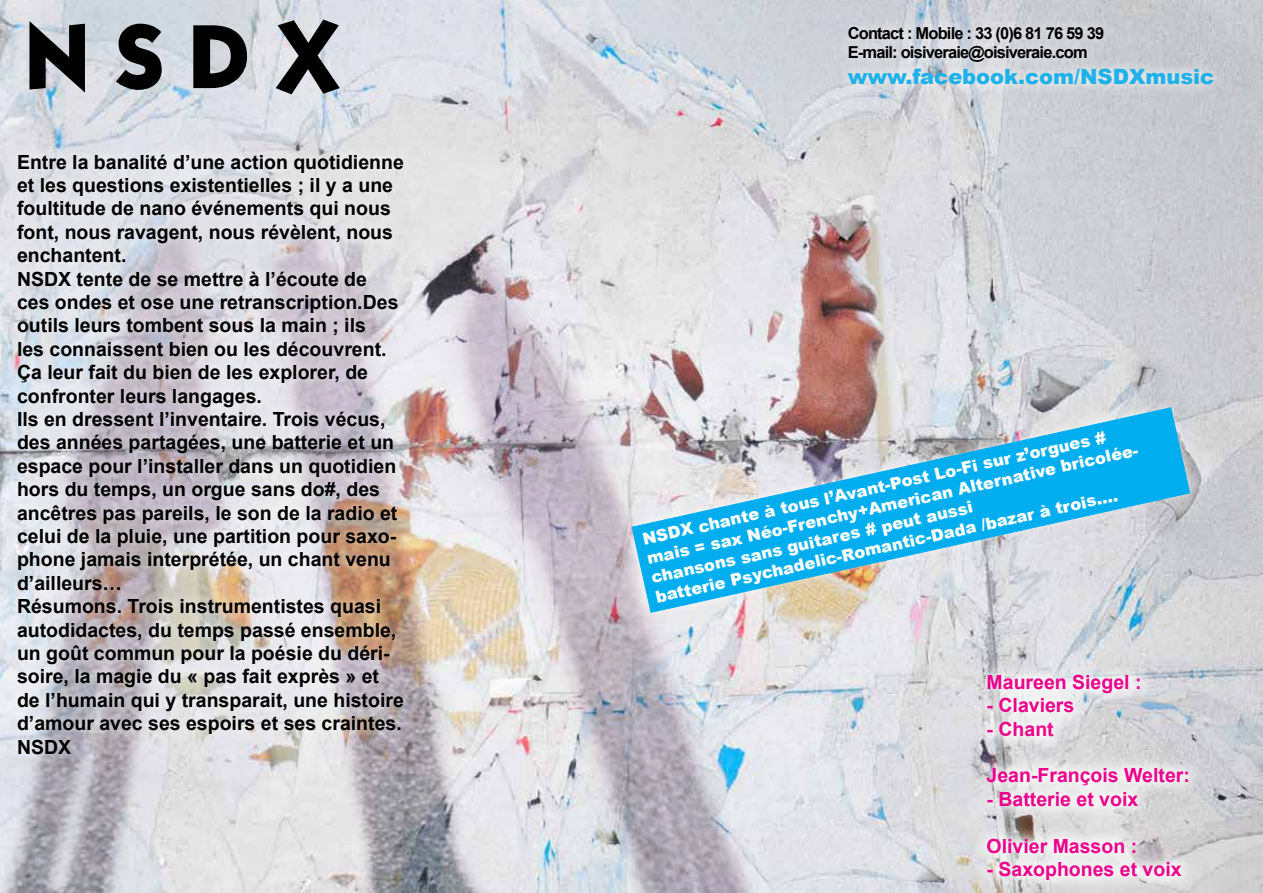
<style>
.page{position:relative;width:1263px;height:893px;background:#fff}
.page>*{position:absolute;margin:0;border:0;box-sizing:border-box;transform-origin:0 0}
.t1{font:78px "Kabel Bd Normal";color:#000}
.t2{font:900 21px "Arial";color:#1eb1ea}
.t3{font:700 19.5px/23.4px "Arial";color:#000}
.t4{font:700 19.5px "Arial";color:#ec008c}
.t5{font:900 16.5px "Arial";color:#fff}
.t6{font:700 16.5px/19.8px "Arial";letter-spacing:-.05em;color:#000}
</style>
<div class="page">
<img style="left:0;top:0;width:1263px;height:893px">
<div style="left:837px;top:58px;width:387px;height:38px;background:#fff;opacity:.75"></div>
<div style="left:837px;top:15px;width:278px;height:58px;background:#fff;opacity:.75"></div>
<img style="left:0;top:139px;width:760px;height:754px">
<div style="left:7px;top:143px;width:407px;height:622px;background:#fff;opacity:.75"></div>
<div style="left:972px;top:659px;width:231px;height:234px;background:#fff;opacity:.9"></div>
<svg style="left:620px;top:395px;width:582px;height:230px;background:#d2cdd0"></svg>
<svg style="left:631px;top:407px;width:559px;height:206px;background:#78c0dc"></svg>
<h1 class="t1" style="left:26px;top:0;width:318px">NSDX</h1>
<p class="t6" style="left:848px;top:23px;width:258px">Contact : Mobile : 33 6(0) 81 76 59 39<br>E-mail: oisiveraie@oisiveraie.com</p>
<p class="t2" style="left:848px;top:61px;width:368px">www.facebook.com/NSDXmusic</p>
<p class="t3" style="left:17px;top:151px;width:388px">Entre la banalité d’une action quotidienne et les questions existentielles ; ayil une foultitude de nano événements qui nous font, nous ravagent, nous révèlent, nous enchantent.<br>NSDX tente de se mettre ’là écoute de ces ondes et ose une retranscription.Des outils leurs tombent sous la main ; ils<br>les connaissent bien ou les découvrent.<br>Ça leur fait du bien de les explorer, de confronter leurs langages.<br>Ils en dressent ’l inventaire. Trois vécus, des années partagées, une batterie et un espace pour ’l installer dans un quotidien hors du temps, un orgue sans do#, des ancêtres pas pareils le, son de la radio et</p>
<p class="t3" style="left:17px;top:548px;width:375px">phone jamais interprétée, un chant venu</p>
<p class="t3" style="left:17px;top:525px;width:381px">celui de la pluie, une partition pour saxo-</p>
<p class="t3" style="left:17px;top:572px;width:381px">d’ailleurs...<br>Résumons. Trois instrumentistes quasi autodidactes, du temps passé ensemble,</p>
<p class="t3" style="left:17px;top:665px;width:363px">soire la, magie du « pas fait exprès » et</p>
<p class="t3" style="left:17px;top:642px;width:374px">un goût commun pour la poésie du déri-</p>
<p class="t3" style="left:17px;top:689px;width:388px;text-align:justify">de ’l humain qui y transparait, une histoire d’amour avec ses espoirs et ses craintes.<br>NSDX</p>
<p class="t5" style="left:762px;top:499px;width:351px;rotate:-12deg">à tous ’l Avant-Post Lo-Fi sur ’z orgues #</p>
<p class="t5" style="left:855px;top:499px;width:291px;rotate:-12deg">+American Alternative bricolée-</p>
<p class="t5" style="left:834px;top:544px;width:289px;rotate:-12deg">-Romantic-Dada /bazar à trois....</p>
<p class="t5" style="left:649px;top:565px;width:330px;rotate:-12deg">chansons sans guitares # peut aussi</p>
<p class="t5" style="left:644px;top:546px;width:217px;rotate:-12deg">mais = sax Néo-Frenchy</p>
<p class="t5" style="left:640px;top:527px;width:120px;rotate:-12deg">NSDX chante</p>
<p class="t5" style="left:653px;top:585px;width:187px;rotate:-12deg">batterie Psychadelic</p>
<p class="t4" style="left:986px;top:669px;width:156px">Maureen Siegel :</p>
<p class="t4" style="left:986px;top:692px;width:89px">- Claviers</p>
<p class="t4" style="left:986px;top:716px;width:69px">- Chant</p>
<p class="t4" style="left:986px;top:763px;width:205px">Jean-François Welter:</p>
<p class="t4" style="left:986px;top:786px;width:153px">- Batterie et voix</p>
<p class="t4" style="left:986px;top:833px;width:152px">Olivier Masson :</p>
<p class="t4" style="left:986px;top:856px;width:197px">- Saxophones et voix</p>
</div>
